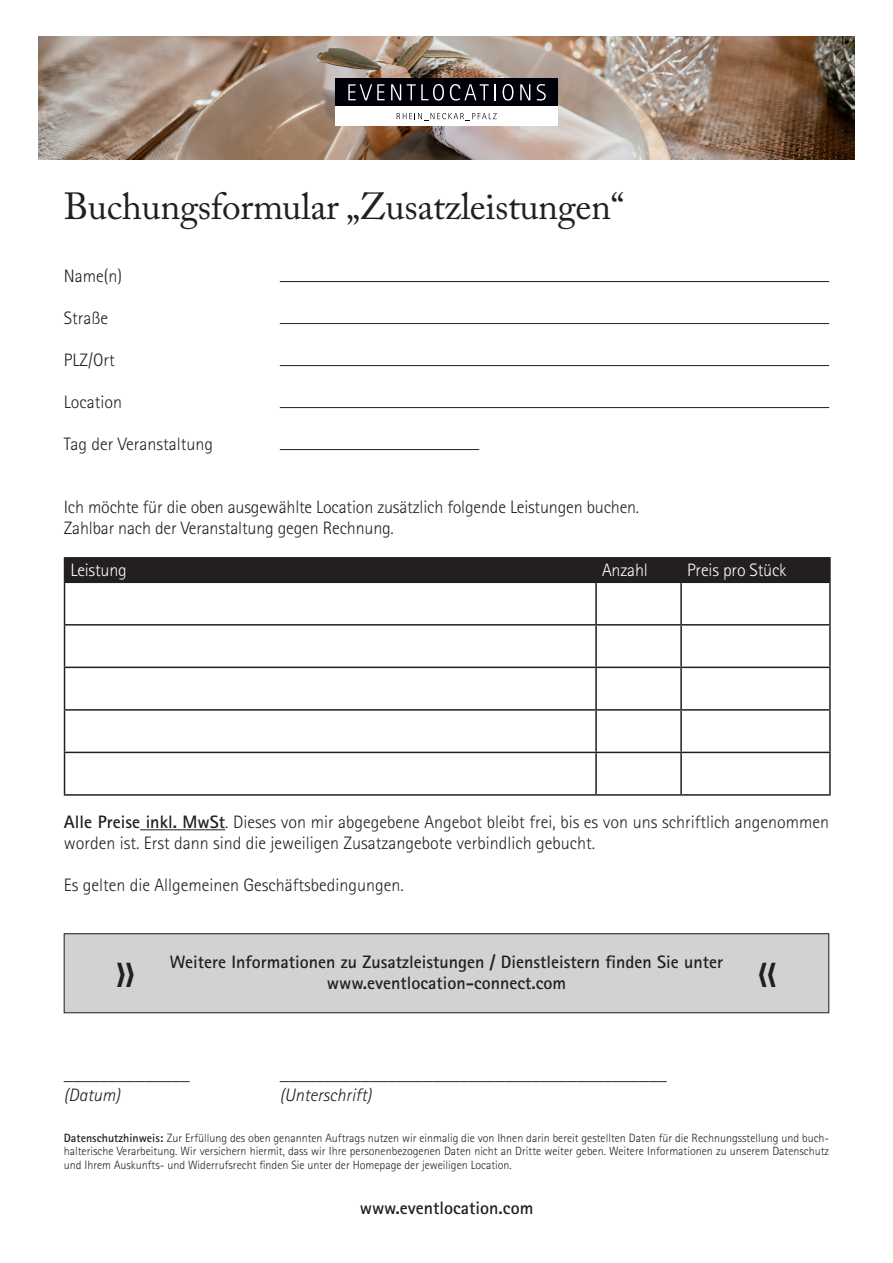
<style>
.page{position:relative;width:893px;height:1263px;background:#fff}
.page>*{position:absolute;margin:0;border:0;box-sizing:border-box;transform-origin:0 0}
.t1{font:37.5px "Adobe Caslon Pro";letter-spacing:-.01em;color:#231f20}
.t2{font:300 18px/21px "Rotis Sans Serif Pro";color:#231f20}
.t3{font:700 18px/21px "Rotis Sans Serif Pro";color:#231f20;text-align:center}
.t4{font:italic 300 18px "Rotis Sans Serif Pro";color:#231f20}
.t5{font:300 18px "Rotis Sans Serif Pro";letter-spacing:-.01em;color:#fff}
.t6{font:300 12px/13.5px "Rotis Sans Serif Pro";color:#231f20;text-align:justify}
.s1{font-weight:700}
</style>
<div class="page">
<img style="left:38px;top:36px;width:817px;height:123px">
<hr style="left:140px;top:829px;width:85px;height:1px;background:#231f20">
<hr style="left:280px;top:281px;width:549px;height:1px;background:#231f20">
<hr style="left:280px;top:323px;width:549px;height:1px;background:#231f20">
<hr style="left:280px;top:365px;width:549px;height:1px;background:#231f20">
<hr style="left:280px;top:407px;width:549px;height:1px;background:#231f20">
<hr style="left:280px;top:449px;width:199px;height:1px;background:#231f20">
<div style="left:335px;top:106px;width:223px;height:19px;background:#fff"></div>
<div style="left:335px;top:79px;width:223px;height:27px;background:#000009"></div>
<svg style="left:348px;top:84px;width:37px;height:16px"></svg>
<svg style="left:391px;top:84px;width:10px;height:16px"></svg>
<svg style="left:407px;top:84px;width:37px;height:17px"></svg>
<svg style="left:450px;top:84px;width:46px;height:17px"></svg>
<svg style="left:503px;top:84px;width:10px;height:17px"></svg>
<svg style="left:520px;top:84px;width:10px;height:16px"></svg>
<svg style="left:537px;top:84px;width:9px;height:17px"></svg>
<svg style="left:397px;top:113px;width:100px;height:8px"></svg>
<div style="left:64px;top:934px;width:765px;height:79px;background:#d1d2d4"></div>
<div style="left:64px;top:933px;width:765px;height:80px;border:1px solid #231f20"></div>
<hr style="left:64px;top:557px;width:532px;height:2px;background:#231f20">
<div style="left:64px;top:558px;width:765px;height:23px;background:#231f20"></div>
<hr style="left:596px;top:557px;width:85px;height:2px;background:#231f20">
<hr style="left:595px;top:559px;width:2px;height:22px;background:#231f20">
<hr style="left:681px;top:557px;width:150px;height:2px;background:#231f20">
<hr style="left:680px;top:559px;width:2px;height:22px;background:#231f20">
<hr style="left:829px;top:559px;width:2px;height:22px;background:#231f20">
<hr style="left:64px;top:581px;width:532px;height:2px;background:#231f20">
<hr style="left:64px;top:583px;width:1px;height:41px;background:#231f20">
<hr style="left:596px;top:581px;width:85px;height:2px;background:#231f20">
<hr style="left:595px;top:583px;width:2px;height:41px;background:#231f20">
<hr style="left:681px;top:581px;width:150px;height:2px;background:#231f20">
<hr style="left:680px;top:583px;width:2px;height:41px;background:#231f20">
<hr style="left:829px;top:583px;width:2px;height:41px;background:#231f20">
<hr style="left:64px;top:624px;width:532px;height:2px;background:#231f20">
<hr style="left:64px;top:626px;width:1px;height:41px;background:#231f20">
<hr style="left:596px;top:624px;width:85px;height:2px;background:#231f20">
<hr style="left:595px;top:626px;width:2px;height:41px;background:#231f20">
<hr style="left:681px;top:624px;width:150px;height:2px;background:#231f20">
<hr style="left:680px;top:626px;width:2px;height:41px;background:#231f20">
<hr style="left:829px;top:626px;width:2px;height:41px;background:#231f20">
<hr style="left:64px;top:667px;width:532px;height:1px;background:#231f20">
<hr style="left:64px;top:668px;width:1px;height:41px;background:#231f20">
<hr style="left:596px;top:667px;width:85px;height:1px;background:#231f20">
<hr style="left:595px;top:668px;width:2px;height:41px;background:#231f20">
<hr style="left:681px;top:667px;width:150px;height:1px;background:#231f20">
<hr style="left:680px;top:668px;width:2px;height:41px;background:#231f20">
<hr style="left:829px;top:668px;width:2px;height:41px;background:#231f20">
<hr style="left:64px;top:709px;width:532px;height:2px;background:#231f20">
<hr style="left:64px;top:711px;width:1px;height:41px;background:#231f20">
<hr style="left:596px;top:709px;width:85px;height:2px;background:#231f20">
<hr style="left:595px;top:711px;width:2px;height:41px;background:#231f20">
<hr style="left:681px;top:709px;width:150px;height:2px;background:#231f20">
<hr style="left:680px;top:711px;width:2px;height:41px;background:#231f20">
<hr style="left:829px;top:711px;width:2px;height:41px;background:#231f20">
<hr style="left:64px;top:752px;width:532px;height:1px;background:#231f20">
<hr style="left:64px;top:753px;width:1px;height:41px;background:#231f20">
<hr style="left:596px;top:752px;width:85px;height:1px;background:#231f20">
<hr style="left:595px;top:753px;width:2px;height:41px;background:#231f20">
<hr style="left:681px;top:752px;width:150px;height:1px;background:#231f20">
<hr style="left:680px;top:753px;width:2px;height:41px;background:#231f20">
<hr style="left:829px;top:753px;width:2px;height:41px;background:#231f20">
<hr style="left:64px;top:794px;width:532px;height:2px;background:#231f20">
<hr style="left:596px;top:794px;width:85px;height:2px;background:#231f20">
<hr style="left:681px;top:794px;width:150px;height:2px;background:#231f20">
<h1 class="t1" style="left:64px;top:184px;width:562px">Buchungsformular „Zusatzleistungen“</h1>
<h2 class="t2" style="left:64px;top:266px;width:60px">Name(n)</h2>
<h2 class="t2" style="left:64px;top:308px;width:46px">Straße</h2>
<h2 class="t2" style="left:64px;top:350px;width:52px">PLZ/Ort</h2>
<h2 class="t2" style="left:64px;top:392px;width:60px">Location</h2>
<h2 class="t2" style="left:64px;top:434px;width:151px">Tag der Veranstaltung</h2>
<h2 class="t2" style="left:64px;top:497px;width:577px">Ich möchte für die oben ausgewählte Location zusätzlich folgende Leistungen buchen.<br>Zahlbar nach der Veranstaltung gegen Rechnung.</h2>
<h2 class="t5" style="left:71px;top:560px;width:58px">Leistung</h2>
<h2 class="t5" style="left:602px;top:560px;width:47px">Anzahl</h2>
<h2 class="t5" style="left:687px;top:560px;width:101px">Preis pro Stück</h2>
<h2 class="t2" style="left:64px;top:812px;width:767px"><span class="s1">Alle Preise inkl. MwSt</span>. Dieses von mir abgegebene Angebot bleibt frei, bis es von uns schriftlich angenommen worden ist. Erst dann sind die jeweiligen Zusatzangebote verbindlich gebucht.</h2>
<h2 class="t2" style="left:64px;top:875px;width:341px">Es gelten die Allgemeinen Geschäftsbedingungen.</h2>
<h2 class="t3" style="left:170px;top:951px;width:555px">Weitere Informationen zu Zusatzleistungen / Dienstleistern finden Sie unter www.eventlocation-connect.com</h2>
<h2 class="t4" style="left:64px;top:1063px;width:127px">______________</h2>
<h2 class="t4" style="left:280px;top:1063px;width:388px">___________________________________________</h2>
<h2 class="t4" style="left:64px;top:1084px;width:58px">(Datum)</h2>
<h2 class="t4" style="left:280px;top:1084px;width:93px">(Unterschrift)</h2>
<p class="t6" style="left:64px;top:1131px;width:767px"><span class="s1">Datenschutzhinweis:</span> Zur Erfüllung des oben genannten Auftrags nutzen wir einmalig die von Ihnen darin bereit gestellten Daten für die Rechnungsstellung und buch&shy;halterische Verarbeitung. Wir versichern hiermit, dass wir Ihre personenbezogenen Daten nicht an Dritte weiter geben. Weitere Informationen zu unserem Datenschutz und Ihrem Auskunfts- und Widerrufsrecht finden Sie unter der Homepage der jeweiligen Location.</p>
<h2 class="t3" style="left:360px;top:1197px;width:175px">www.eventlocation.com</h2>
</div>
